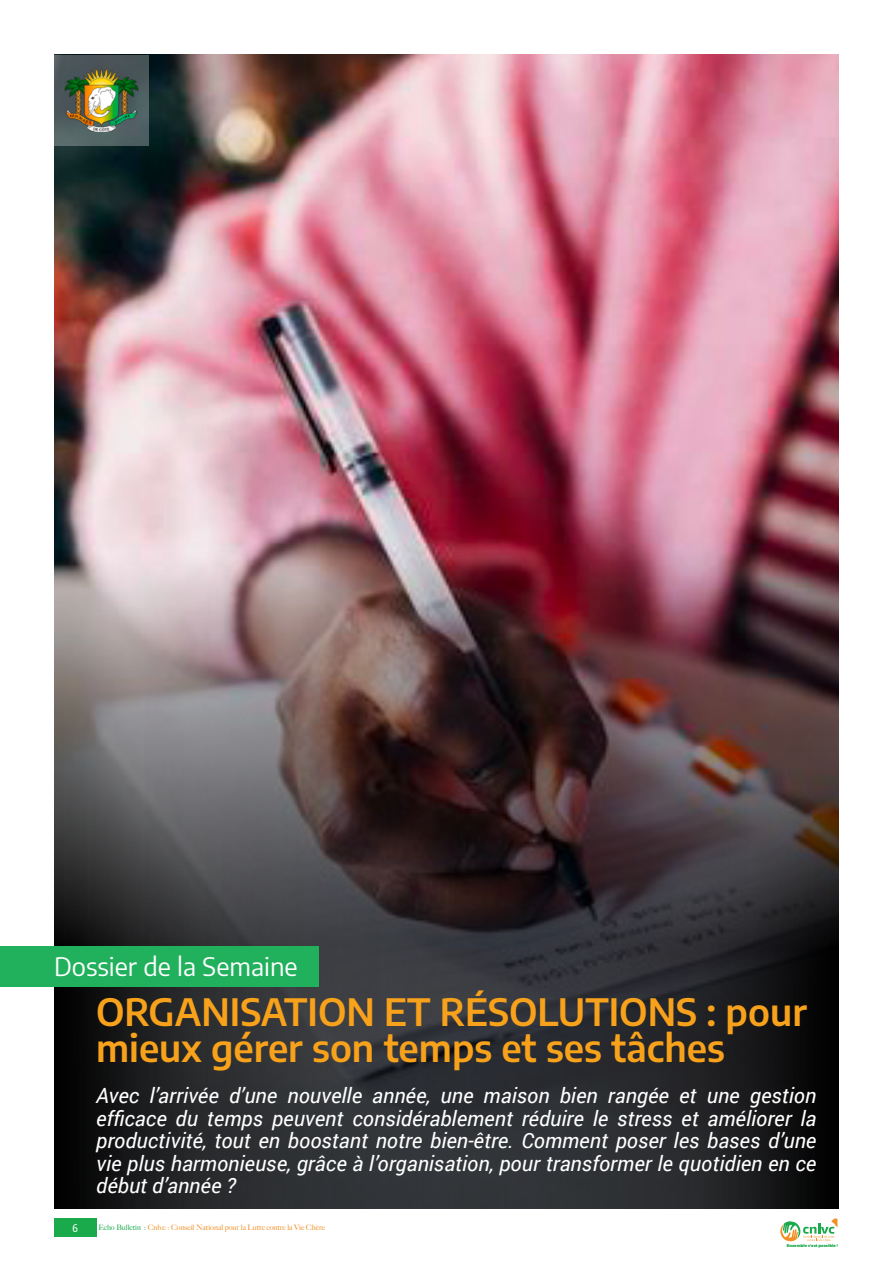
<style>
.page{position:relative;width:893px;height:1263px;background:#fff}
.page>*{position:absolute;margin:0;border:0;box-sizing:border-box;transform-origin:0 0}
.t1{font:100 condensed 37.5px/36px "Encode Sans";color:#f8a21c}
.t2{font:25.5px "Encode Sans";color:#fff}
.t3{font:italic 21px/22.5px "Roboto";color:#fff;text-align:justify}
.t4{font:500 10.5px "Encode Sans Compressed";color:#fff}
.t5{font:500 7.5px "Big Caslon";color:#f18f24}
.t6{font:900 3.9px "Montserrat";color:#1aa94b}
.s1{color:#1aa94b}
</style>
<div class="page">
<div style="left:54px;top:1218px;width:42px;height:19px;background:#1aa94b"></div>
<svg style="left:780px;top:1218px;width:57px;height:24px"></svg>
<img style="left:54px;top:54px;width:785px;height:290px">
<img style="left:54px;top:344px;width:785px;height:864px">
<div style="left:54px;top:55px;width:95px;height:91px;background:linear-gradient(to right,#525e61,#4c5a5d)"></div>
<img style="left:65px;top:69px;width:73px;height:63px">
<div style="left:0;top:947px;width:319px;height:40px;background:#21b15d"></div>
<p class="t2" style="left:54px;top:949px;width:245px">Dossier de la Semaine</p>
<h1 class="t1" style="left:96px;top:993px;width:712px">ORGANISATION ET RÉSOLUTIONS : pour mieux gérer son temps et ses tâches</h1>
<p class="t3" style="left:96px;top:1084px;width:722px">Avec l’arrivée d’une nouvelle année, une maison bien rangée et une gestion efficace du temps peuvent considérablement réduire le stress et améliorer la productivité, tout en boostant notre bien-être. Comment poser les bases d’une vie plus harmonieuse, grâce à l’organisation, pour transformer le quotidien en ce début d’année ?</p>
<p class="t4" style="left:72px;top:1221px;width:7px">6</p>
<p class="t5" style="left:98px;top:1221px;width:228px"><span class="s1">Echo Bulletin :</span> Cnlvc : Conseil National pour la Lutte contre la Vie Chère</p>
<p class="t6" style="left:787px;top:1243px;width:53px">Ensemble c’est possible !</p>
</div>
